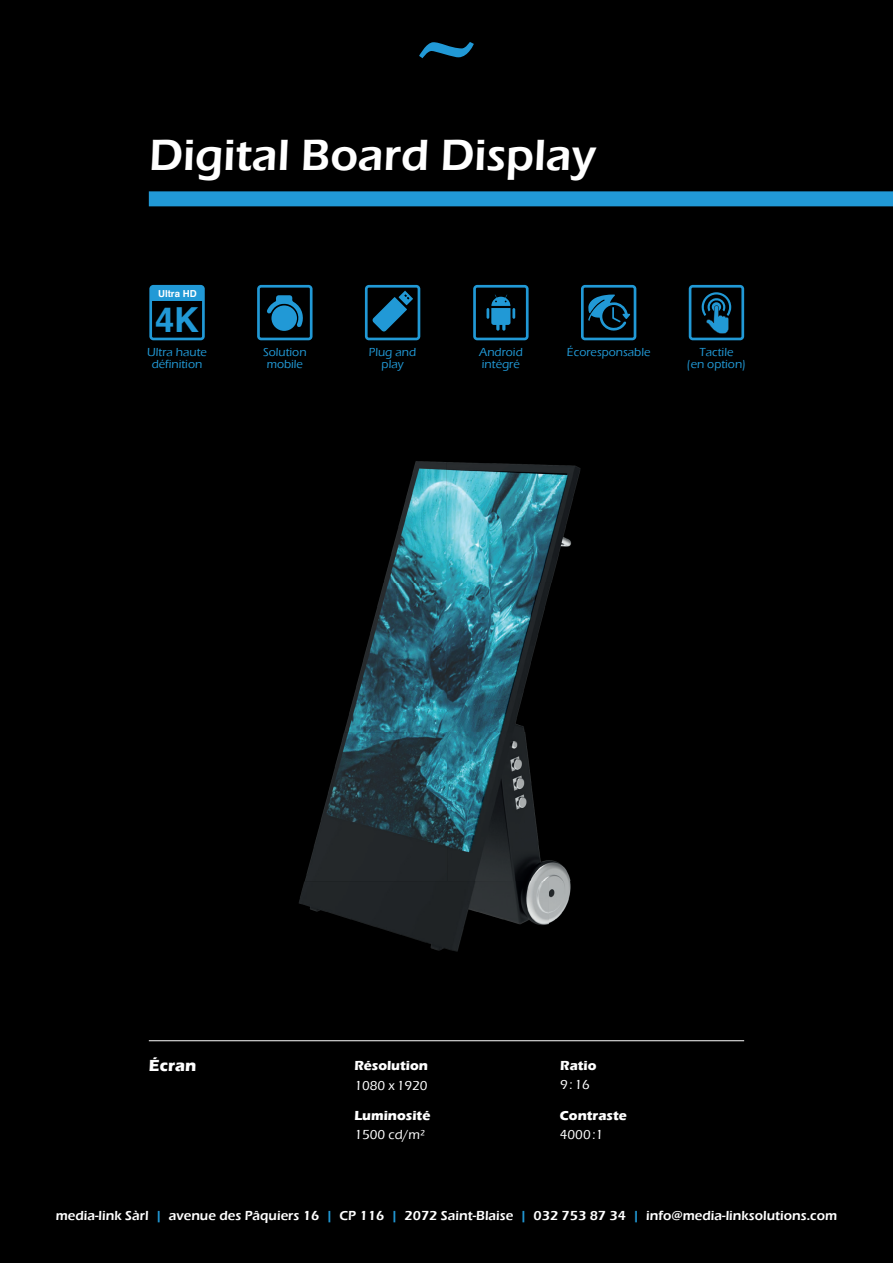
<style>
.page{position:relative;width:893px;height:1263px;background:#000}
.page>*{position:absolute;margin:0;border:0;box-sizing:border-box;transform-origin:0 0}
.t1{font:600 45px "Eras ITC";color:#fff}
.t2{font:700 34.5px "Helvetica";color:#2199d6}
.t3{font:700 16.5px "Eras ITC";color:#fff}
.t4{font:600 13.5px "Eras ITC";color:#fff}
.t5{font:700 13.5px "Eras ITC";color:#fff}
.t6{font:500 13.5px "Eras ITC";color:#fff}
.t7{font:500 12px/12px "Eras ITC";color:#2199d6;text-align:center}
.t8{font:700 9.6px "Helvetica";color:#fff}
.s1{color:#2199d6}
</style>
<div class="page">
<div style="left:149px;top:191px;width:744px;height:15px;background:#2199d6"></div>
<svg style="left:419px;top:42px;width:55px;height:16px"></svg>
<svg style="left:689px;top:285px;width:55px;height:55px"></svg>
<svg style="left:581px;top:285px;width:55px;height:55px"></svg>
<svg style="left:365px;top:285px;width:55px;height:55px"></svg>
<svg style="left:149px;top:285px;width:56px;height:55px"></svg>
<div style="left:151px;top:287px;width:52px;height:14px;background:#2199d6"></div>
<svg style="left:257px;top:285px;width:56px;height:55px"></svg>
<svg style="left:473px;top:285px;width:56px;height:55px"></svg>
<hr style="left:149px;top:1040px;width:595px;height:1px;background:#fff">
<img style="left:299px;top:461px;width:282px;height:491px">
<h1 class="t1" style="left:149px;top:129px;width:448px">Digital Board Display</h1>
<p class="t8" style="left:158px;top:286px;width:40px">Ultra HD</p>
<h2 class="t2" style="left:155px;top:292px;width:46px">4K</h2>
<p class="t7" style="left:147px;top:346px;width:61px">Ultra haute définition</p>
<p class="t7" style="left:263px;top:346px;width:45px">Solution mobile</p>
<p class="t7" style="left:369px;top:346px;width:49px">Plug and play</p>
<p class="t7" style="left:479px;top:346px;width:45px;text-align:left">Android intégré</p>
<p class="t7" style="left:567px;top:346px;width:85px">Écoresponsable</p>
<p class="t7" style="left:687px;top:346px;width:61px">Tactile<br>(en option)</p>
<p class="t3" style="left:149px;top:1056px;width:49px">Écran</p>
<p class="t5" style="left:354px;top:1058px;width:75px">Résolution</p>
<p class="t6" style="left:354px;top:1078px;width:75px">1080 x 1920</p>
<p class="t5" style="left:354px;top:1107px;width:77px">Luminosité</p>
<p class="t6" style="left:354px;top:1127px;width:72px">1500 cd/m²</p>
<p class="t5" style="left:560px;top:1057px;width:38px">Ratio</p>
<p class="t6" style="left:560px;top:1077px;width:31px">9 : 16</p>
<p class="t5" style="left:560px;top:1107px;width:68px">Contraste</p>
<p class="t6" style="left:560px;top:1127px;width:45px">4000 :1</p>
<p class="t4" style="left:56px;top:1208px;width:783px">media-link Sàrl <span class="s1">|</span> avenue des Pâquiers 16 <span class="s1">|</span> CP 116 <span class="s1">|</span> 2072 Saint-Blaise <span class="s1">|</span> 032 753 87 34 <span class="s1">|</span> info@media-linksolutions.com</p>
</div>
